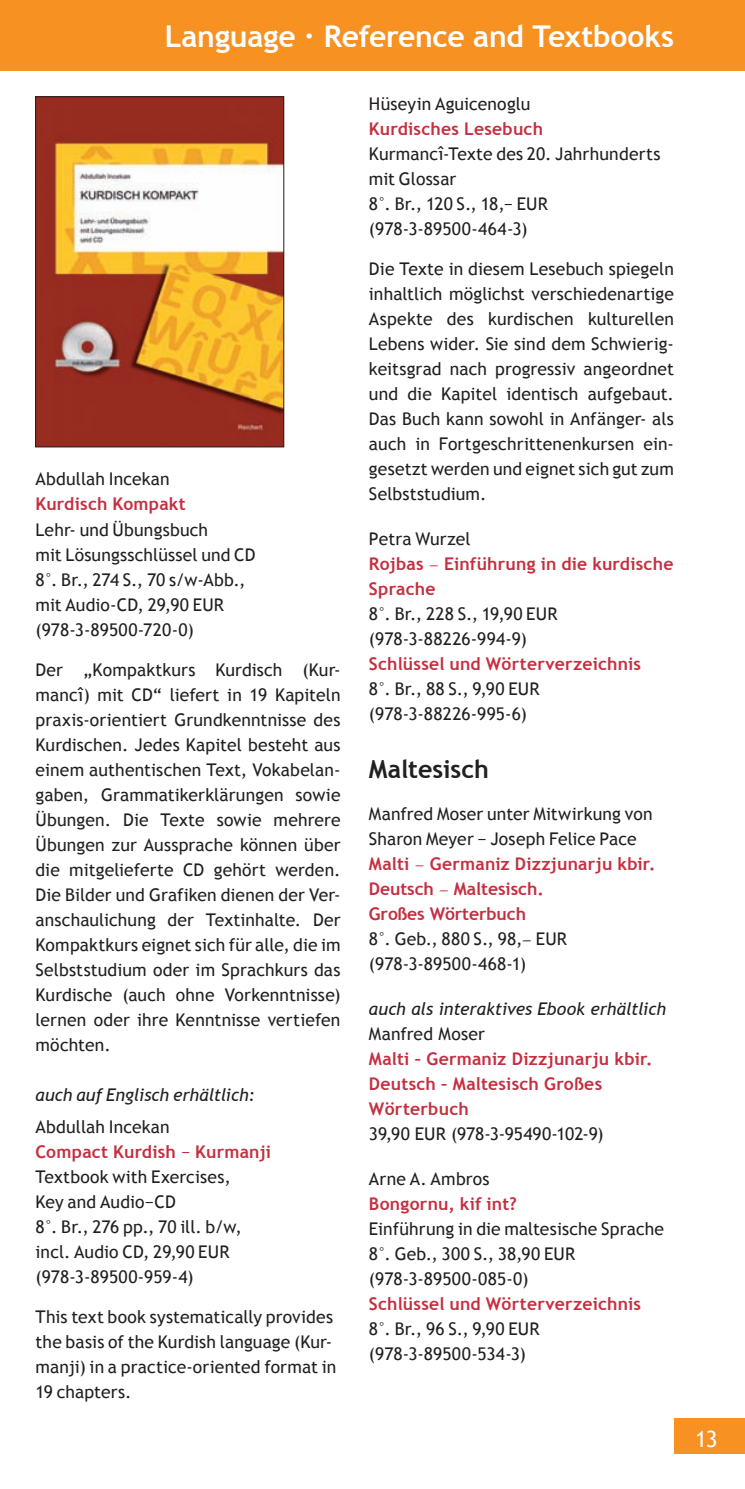
<style>
.page{position:relative;width:745px;height:1489px;background:#fff}
.page>*{position:absolute;margin:0;border:0;box-sizing:border-box;transform-origin:0 0}
.t1{font:700 30px "Trebuchet MS";letter-spacing:-.005em;color:#fff}
.t2{font:700 25px "Trebuchet MS";color:#231f20}
.t3{font:22.5px "Trebuchet MS";color:#fff}
.t4{font:17.5px/25px "Trebuchet MS";letter-spacing:.01em;color:#231f20}
.t5{font:700 17.5px/25px "Trebuchet MS";letter-spacing:.015em;color:#c52f40}
.t6{font:italic 17.5px "Trebuchet MS";letter-spacing:-.005em;color:#231f20}
.s1{font-weight:700;color:#c52f40}
.s2{color:#c52f40}
.s3{font-weight:400;color:#231f20}
.s4{font-family:"Warnock Pro";font-weight:400}
.s5{font-family:"Warnock Pro";color:#c52f40}
.s6{font-family:"Warnock Pro"}
</style>
<div class="page">
<div style="left:0;top:0;width:744px;height:71px;background:#f69122"></div>
<div style="left:673px;top:1417px;width:71px;height:36px;background:#f69122"></div>
<img style="left:37px;top:99px;width:245px;height:346px">
<div style="left:35px;top:97px;width:249px;height:350px;border:1px solid #231f20"></div>
<h1 class="t1" style="left:165px;top:17px;width:510px">Language ∙ Reference and Textbooks</h1>
<p class="t4" style="left:35px;top:467px;width:136px">Abdullah Incekan</p>
<p class="t5" style="left:35px;top:491px;width:152px">Kurdisch Kompakt</p>
<p class="t4" style="left:35px;top:517px;width:221px">Lehr- und Übungsbuch<br>mit Lösungsschlüssel und CD<br>8°. Br., 274 S., 70 s/w-Abb., mit Audio-CD, 29,90 EUR (978-3-89500-720-0)</p>
<p class="t4" style="left:35px;top:657px;width:306px;text-align:justify">Der „Kompaktkurs Kurdisch (Kur&shy;mancî) mit CD“ liefert in 19 Kapiteln praxis-orientiert Grundkenntnisse des Kurdischen. Jedes Kapitel besteht aus einem authentischen Text, Vokabelan&shy;gaben, Grammatikerklärungen sowie Übungen. Die Texte sowie mehrere Übungen zur Aussprache können über die mitgelieferte CD gehört werden.<br>Die Bilder und Grafiken dienen der Ver&shy;anschaulichung der Textinhalte. Der Kompaktkurs eignet sich für alle, die im Selbststudium oder im Sprachkurs das Kurdische (auch ohne Vorkenntnisse) lernen oder ihre Kenntnisse vertiefen möchten.</p>
<p class="t6" style="left:35px;top:1084px;width:221px">auch auf Englisch erhältlich:</p>
<p class="t4" style="left:35px;top:1114px;width:237px">Abdullah Incekan<br><span class="s1">Compact Kurdish</span> <span class="s2">−</span> <span class="s1">Kurmanji<br></span>Textbook with Exercises,<br>Key and Audio−CD<br>8°. Br., 276 pp., 70 ill. b/w, incl. Audio CD, 29,90 EUR (978-3-89500-959-4)</p>
<p class="t4" style="left:35px;top:1304px;width:302px">This text book systematically provides the basis of the Kurdish language (Kur&shy;manji) in a practice-oriented format in 19 chapters.</p>
<p class="t4" style="left:369px;top:91px;width:163px">Hüseyin Aguicenoglu</p>
<p class="t5" style="left:369px;top:116px;width:175px">Kurdisches Lesebuch</p>
<p class="t4" style="left:369px;top:141px;width:293px">Kurmancî-Texte des 20. Jahrhunderts mit Glossar<br>8°. Br., 120 S., 18,− EUR (978-3-89500-464-3)</p>
<p class="t4" style="left:369px;top:256px;width:306px;text-align:justify">Die Texte in diesem Lesebuch spiegeln inhaltlich möglichst verschiedenartige Aspekte des kurdischen kulturellen Lebens wider. Sie sind dem Schwierig&shy;keitsgrad nach progressiv angeordnet und die Kapitel identisch aufgebaut.<br>Das Buch kann sowohl in Anfänger- als auch in Fortgeschrittenenkursen ein&shy;gesetzt werden und eignet sich gut zum Selbststudium.</p>
<p class="t5" style="left:369px;top:526px;width:306px"><span class="s3">Petra Wurzel<br></span>Rojbas <span class="s4">−</span> Einführung in die kurdische<br>Sprache</p>
<p class="t4" style="left:369px;top:601px;width:190px">8°. Br., 228 S., 19,90 EUR (978-3-88226-994-9)</p>
<p class="t5" style="left:369px;top:651px;width:273px">Schlüssel und Wörterverzeichnis</p>
<p class="t4" style="left:369px;top:676px;width:172px">8°. Br., 88 S., 9,90 EUR (978-3-88226-995-6)</p>
<h2 class="t2" style="left:369px;top:753px;width:121px">Maltesisch</h2>
<p class="t4" style="left:369px;top:801px;width:288px">Manfred Moser unter Mitwirkung von<br>Sharon Meyer − Joseph Felice Pace<br><span class="s1">Malti</span> <span class="s5">−</span> <span class="s1">Germaniz Dizzjunarju kbir.<br>Deutsch</span> <span class="s5">−</span> <span class="s1">Maltesisch.<br>Großes Wörterbuch<br></span>8°. Geb., 880 S., 98,<span class="s6">−</span> EUR (978-3-89500-468-1)</p>
<p class="t6" style="left:369px;top:998px;width:298px">auch als interaktives Ebook erhältlich</p>
<p class="t4" style="left:369px;top:1021px;width:117px">Manfred Moser</p>
<p class="t5" style="left:369px;top:1046px;width:285px">Malti – Germaniz Dizzjunarju kbir.<br>Deutsch – Maltesisch Großes<br>Wörterbuch</p>
<p class="t4" style="left:369px;top:1121px;width:236px">39,90 EUR (978-3-95490-102-9)</p>
<p class="t4" style="left:369px;top:1166px;width:122px">Arne A. Ambros</p>
<p class="t5" style="left:369px;top:1191px;width:149px">Bongornu, kif int?</p>
<p class="t4" style="left:369px;top:1216px;width:296px">Einführung in die maltesische Sprache<br>8°. Geb., 300 S., 38,90 EUR (978-3-89500-085-0)</p>
<p class="t5" style="left:369px;top:1291px;width:273px">Schlüssel und Wörterverzeichnis</p>
<p class="t4" style="left:369px;top:1316px;width:172px">8°. Br., 96 S., 9,90 EUR (978-3-89500-534-3)</p>
<p class="t3" style="left:694px;top:1425px;width:24px">13</p>
</div>
